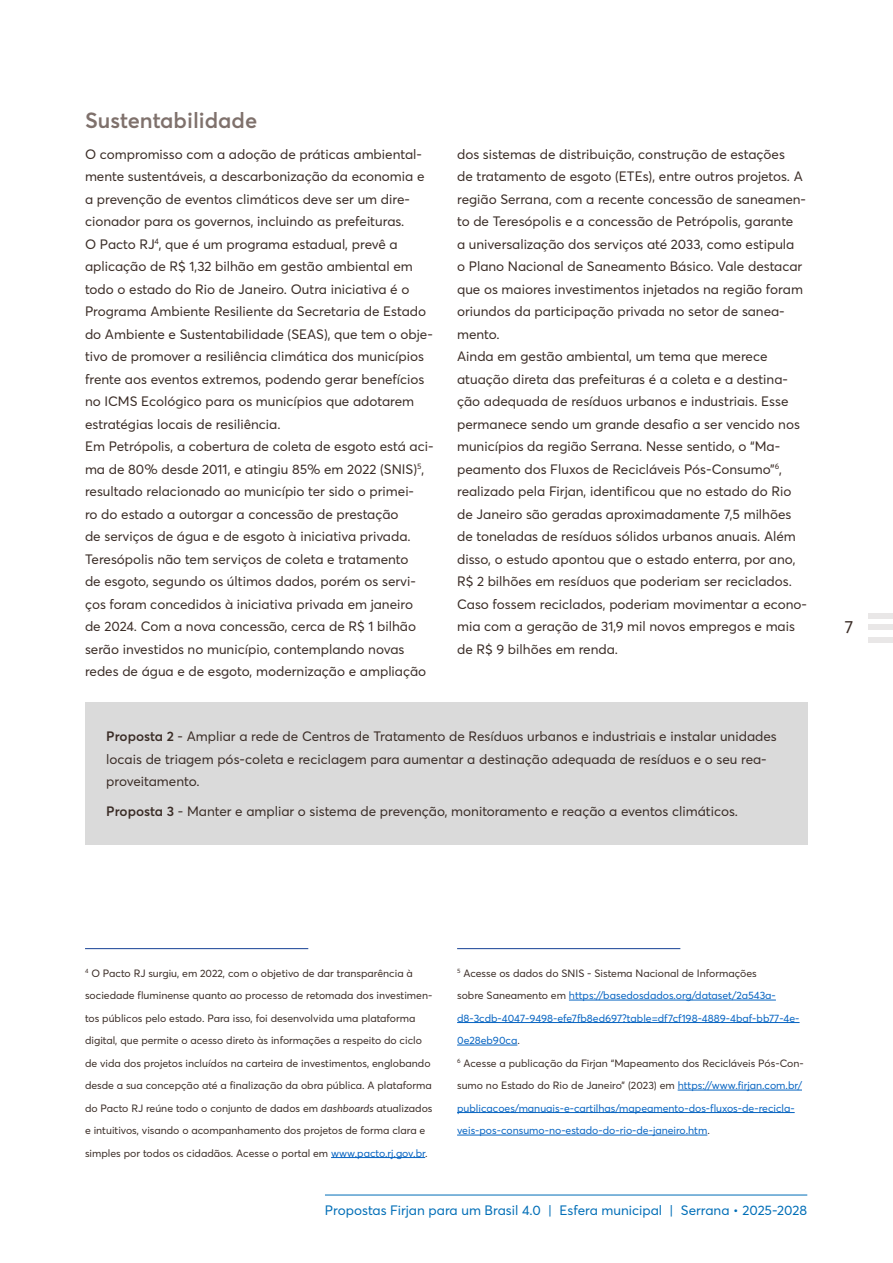
<style>
.page{position:relative;width:893px;height:1263px;background:#fff}
.page>*{position:absolute;margin:0;border:0;box-sizing:border-box;transform-origin:0 0}
.t1{font:600 21.75px "Averta";color:#7f716c}
.t2{font:17.25px "Averta";color:#3a2c26}
.t3{font:13.5px/22.5px "Averta";color:#3a2c26}
.t4{font:13.5px "Averta";color:#006eb7}
.t5{font:10.5px/22.5px "Averta";color:#3a2c26}
.t6{font:10.5px/22.5px "Averta";color:#0563c1}
.s1{font-weight:600}
.s2{font-style:italic}
.s3{color:#0563c1}
.s4{color:#3a2c26}
</style>
<div class="page">
<hr style="left:325px;top:1195px;width:482px;height:1px;background:#006eb7">
<div style="left:868px;top:613px;width:25px;height:5px;background:#e9e7e7"></div>
<div style="left:868px;top:625px;width:25px;height:5px;background:#e9e7e7"></div>
<div style="left:868px;top:637px;width:25px;height:5px;background:#e9e7e7"></div>
<div style="left:85px;top:702px;width:723px;height:143px;background:#dadada"></div>
<hr style="left:85px;top:948px;width:223px;height:1px;background:#164194">
<hr style="left:331px;top:1157px;width:94px;height:1px;background:#0563c1">
<hr style="left:457px;top:948px;width:223px;height:1px;background:#164194">
<hr style="left:569px;top:1000px;width:207px;height:1px;background:#0563c1">
<hr style="left:457px;top:1022px;width:343px;height:1px;background:#0563c1">
<hr style="left:457px;top:1045px;width:60px;height:1px;background:#0563c1">
<hr style="left:678px;top:1090px;width:124px;height:1px;background:#0563c1">
<hr style="left:457px;top:1112px;width:338px;height:1px;background:#0563c1">
<hr style="left:457px;top:1135px;width:250px;height:1px;background:#0563c1">
<h1 class="t1" style="left:85px;top:105px;width:174px">Sustentabilidade</h1>
<p class="t3" style="left:85px;top:142px;width:350px">O compromisso com a adoção de práticas ambiental&shy;mente sustentáveis, a descarbonização da economia e a prevenção de eventos climáticos deve ser um dire&shy;cionador para os governos, incluindo as prefeituras.<br>O Pacto RJ<sup>4</sup>, que é um programa estadual, prevê a aplicação de R$ 1,32 bilhão em gestão ambiental em todo o estado do Rio de Janeiro. Outra iniciativa é o Programa Ambiente Resiliente da Secretaria de Estado do Ambiente e Sustentabilidade (SEAS), que tem o obje&shy;tivo de promover a resiliência climática dos municípios frente aos eventos extremos, podendo gerar benefícios no ICMS Ecológico para os municípios que adotarem estratégias locais de resiliência.<br>Em Petrópolis, a cobertura de coleta de esgoto está aci&shy;ma de 80% desde 2011, e atingiu 85% em 2022 (SNIS)<sup>5</sup>, resultado relacionado ao município ter sido o primei-<br>ro do estado a outorgar a concessão de prestação<br>de serviços de água e de esgoto à iniciativa privada.<br>Teresópolis não tem serviços de coleta e tratamento<br>de esgoto, segundo os últimos dados, porém os servi&shy;ços foram concedidos à iniciativa privada em janeiro<br>de 2024. Com a nova concessão, cerca de R$ 1 bilhão serão investidos no município, contemplando novas redes de água e de esgoto, modernização e ampliação</p>
<p class="t3" style="left:457px;top:142px;width:351px">dos sistemas de distribuição, construção de estações<br>de tratamento de esgoto (ETEs), entre outros projetos. A região Serrana, com a recente concessão de saneamen&shy;to de Teresópolis e a concessão de Petrópolis, garante<br>a universalização dos serviços até 2033, como estipula<br>o Plano Nacional de Saneamento Básico. Vale destacar que os maiores investimentos injetados na região foram oriundos da participação privada no setor de sanea&shy;mento.<br>Ainda em gestão ambiental, um tema que merece atuação direta das prefeituras é a coleta e a destina&shy;ção adequada de resíduos urbanos e industriais. Esse permanece sendo um grande desafio a ser vencido nos municípios da região Serrana. Nesse sentido, o “Ma&shy;peamento dos Fluxos de Recicláveis Pós-Consumo”<sup>6</sup>, realizado pela Firjan, identificou que no estado do Rio de Janeiro são geradas aproximadamente 7,5 milhões de toneladas de resíduos sólidos urbanos anuais. Além disso, o estudo apontou que o estado enterra, por ano, R$ 2 bilhões em resíduos que poderiam ser reciclados.<br>Caso fossem reciclados, poderiam movimentar a econo&shy;mia com a geração de 31,9 mil novos empregos e mais de R$ 9 bilhões em renda.</p>
<p class="t3" style="left:106px;top:725px;width:672px"><span class="s1">Proposta 2</span> - Ampliar a rede de Centros de Tratamento de Resíduos urbanos e industriais e instalar unidades locais de triagem pós-coleta e reciclagem para aumentar a destinação adequada de resíduos e o seu rea&shy;proveitamento.</p>
<p class="t3" style="left:106px;top:800px;width:633px"><span class="s1">Proposta 3</span> - Manter e ampliar o sistema de prevenção, monitoramento e reação a eventos climáticos.</p>
<p class="t2" style="left:845px;top:615px;width:10px">7</p>
<p class="t5" style="left:85px;top:961px;width:349px"><sup>4</sup> O Pacto RJ surgiu, em 2022, com o objetivo de dar transparência à sociedade fluminense quanto ao processo de retomada dos investimen&shy;tos públicos pelo estado. Para isso, foi desenvolvida uma plataforma digital, que permite o acesso direto às informações a respeito do ciclo de vida dos projetos incluídos na carteira de investimentos, englobando desde a sua concepção até a finalização da obra pública. A plataforma do Pacto RJ reúne todo o conjunto de dados em <span class="s2">dashboards</span> atualizados e intuitivos, visando o acompanhamento dos projetos de forma clara e simples por todos os cidadãos. Acesse o portal em <span class="s3">www.pacto.rj.gov.br</span>.</p>
<p class="t6" style="left:457px;top:961px;width:348px"><sup>5</sup> <span class="s4">Acesse os dados do SNIS - Sistema Nacional de Informações<br>sobre Saneamento em</span> https://basedosdados.org/dataset/2a543a&shy;d8-3cdb-4047-9498-efe7fb8ed697?table=df7cf198-4889-4baf-bb77-4e-0e28eb90ca<span class="s4">.<br></span><sup>6</sup> <span class="s4">Acesse a publicação da Firjan “Mapeamento dos Recicláveis Pós-Con&shy;sumo no Estado do Rio de Janeiro” (2023) em</span> https://www.firjan.com.br/ publicacoes/manuais-e-cartilhas/mapeamento-dos-fluxos-de-recicla&shy;veis-pos-consumo-no-estado-do-rio-de-janeiro.htm<span class="s4">.</span></p>
<p class="t4" style="left:325px;top:1200px;width:484px">Propostas Firjan para um Brasil 4.0 | Esfera municipal | Serrana • 2025-2028</p>
</div>
